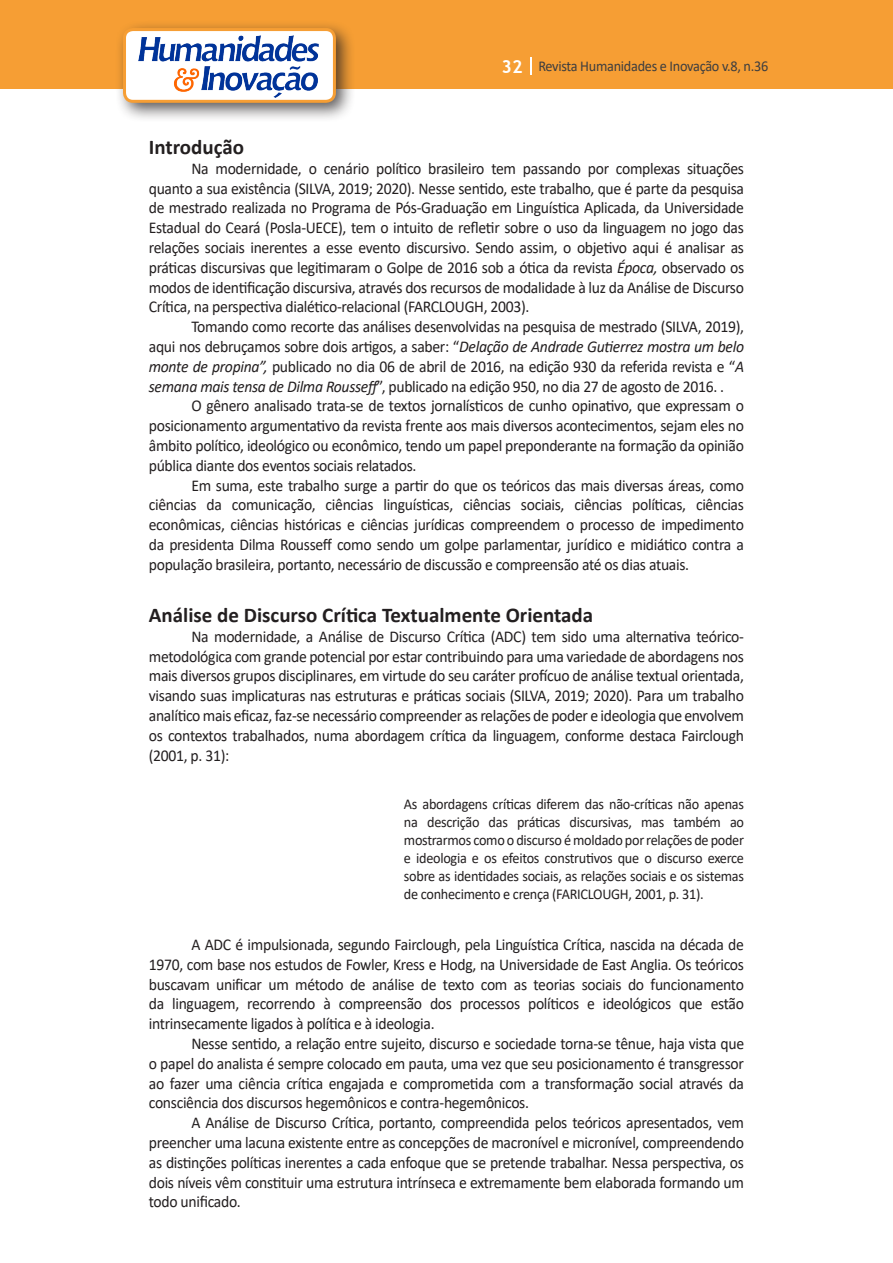
<style>
.page{position:relative;width:893px;height:1263px;background:#fff}
.page>*{position:absolute;margin:0;border:0;box-sizing:border-box;transform-origin:0 0}
.Titulo_2{font:700 21px "Calibri";color:#231f20}
.texto{font:16.5px/19.8px "Calibri";letter-spacing:-.02em;color:#231f20;text-align:justify;scale:.95 1}
.citacao{font:15px/18px "Calibri";letter-spacing:-.02em;color:#231f20;text-align:justify;scale:.95 1}
.t1{font:15px "Calibri";letter-spacing:-.02em;color:#3e3e3f;scale:.95 1}
.s1{font-family:"Trebuchet MS";font-weight:700;font-size:18px;color:#fff}
.s2{font-style:italic}
</style>
<div class="page">
<div style="left:0;top:0;width:893px;height:88px;background:#f69e34"></div>
<svg style="left:530px;top:57px;width:2px;height:18px"></svg>
<div style="left:115px;top:20px;width:241px;height:103px;background:#231f20;opacity:.75"></div>
<div style="left:125px;top:30px;width:209px;height:71px;background:#fff;border-radius:9px"></div>
<img style="left:138px;top:35px;width:181px;height:62px">
<div style="left:123px;top:28px;width:213px;height:75px;border:3px solid #f69e34;border-radius:9px"></div>
<p class="t1" style="left:501px;top:56px;width:282px"><span class="s1">32</span> Revista Humanidades e Inovação v.8, n.36</p>
<p class="Titulo_2" style="left:149px;top:132px;width:97px">Introdução</p>
<p class="texto" style="left:149px;top:158px;width:628px;text-indent:43px">Na modernidade, o cenário político brasileiro tem passando por complexas situações quanto a sua existência (SILVA, 2019; 2020). Nesse sentido, este trabalho, que é parte da pesquisa de mestrado realizada no Programa de Pós-Graduação em Linguística Aplicada, da Universidade Estadual do Ceará (Posla-UECE), tem o intuito de refletir sobre o uso da linguagem no jogo das relações sociais inerentes a esse evento discursivo. Sendo assim, o objetivo aqui é analisar as práticas discursivas que legitimaram o Golpe de 2016 sob a ótica da revista <span class="s2">Época,</span> observado os modos de identificação discursiva, através dos recursos de modalidade à luz da Análise de Discurso Crítica, na perspectiva dialético-relacional (FARCLOUGH, 2003).</p>
<p class="texto" style="left:149px;top:316px;width:628px;text-indent:43px">Tomando como recorte das análises desenvolvidas na pesquisa de mestrado (SILVA, 2019), aqui nos debruçamos sobre dois artigos, a saber: “<span class="s2">Delação de Andrade Gutierrez mostra um belo monte de propina”,</span> publicado no dia 06 de abril de 2016, na edição 930 da referida revista e “<span class="s2">A semana mais tensa de Dilma Rousseff</span>”, publicado na edição 950, no dia 27 de agosto de 2016. .</p>
<p class="texto" style="left:149px;top:396px;width:628px;text-indent:43px">O gênero analisado trata-se de textos jornalísticos de cunho opinativo, que expressam o posicionamento argumentativo da revista frente aos mais diversos acontecimentos, sejam eles no âmbito político, ideológico ou econômico, tendo um papel preponderante na formação da opinião pública diante dos eventos sociais relatados.</p>
<p class="texto" style="left:149px;top:475px;width:628px;text-indent:43px">Em suma, este trabalho surge a partir do que os teóricos das mais diversas áreas, como ciências da comunicação, ciências linguísticas, ciências sociais, ciências políticas, ciências econômicas, ciências históricas e ciências jurídicas compreendem o processo de impedimento da presidenta Dilma Rousseff como sendo um golpe parlamentar, jurídico e midiático contra a população brasileira, portanto, necessário de discussão e compreensão até os dias atuais.</p>
<p class="Titulo_2" style="left:149px;top:600px;width:446px">Análise de Discurso Crítica Textualmente Orientada</p>
<p class="texto" style="left:149px;top:626px;width:628px;text-indent:43px">Na modernidade, a Análise de Discurso Crítica (ADC) tem sido uma alternativa teórico&shy;metodológica com grande potencial por estar contribuindo para uma variedade de abordagens nos mais diversos grupos disciplinares, em virtude do seu caráter profícuo de análise textual orientada, visando suas implicaturas nas estruturas e práticas sociais (SILVA, 2019; 2020). Para um trabalho analítico mais eficaz, faz-se necessário compreender as relações de poder e ideologia que envolvem os contextos trabalhados, numa abordagem crítica da linguagem, conforme destaca Fairclough (2001, p. 31):</p>
<p class="citacao" style="left:404px;top:795px;width:359px">As abordagens críticas diferem das não-críticas não apenas na descrição das práticas discursivas, mas também ao mostrarmos como o discurso é moldado por relações de poder e ideologia e os efeitos construtivos que o discurso exerce sobre as identidades sociais, as relações sociais e os sistemas de conhecimento e crença (FARICLOUGH, 2001, p. 31).</p>
<p class="texto" style="left:149px;top:934px;width:628px;text-indent:43px">A ADC é impulsionada, segundo Fairclough, pela Linguística Crítica, nascida na década de 1970, com base nos estudos de Fowler, Kress e Hodg, na Universidade de East Anglia. Os teóricos buscavam unificar um método de análise de texto com as teorias sociais do funcionamento da linguagem, recorrendo à compreensão dos processos políticos e ideológicos que estão intrinsecamente ligados à política e à ideologia.</p>
<p class="texto" style="left:149px;top:1033px;width:628px;text-indent:43px">Nesse sentido, a relação entre sujeito, discurso e sociedade torna-se tênue, haja vista que o papel do analista é sempre colocado em pauta, uma vez que seu posicionamento é transgressor ao fazer uma ciência crítica engajada e comprometida com a transformação social através da consciência dos discursos hegemônicos e contra-hegemônicos.</p>
<p class="texto" style="left:149px;top:1112px;width:628px;text-indent:43px">A Análise de Discurso Crítica, portanto, compreendida pelos teóricos apresentados, vem preencher uma lacuna existente entre as concepções de macronível e micronível, compreendendo as distinções políticas inerentes a cada enfoque que se pretende trabalhar. Nessa perspectiva, os dois níveis vêm constituir uma estrutura intrínseca e extremamente bem elaborada formando um todo unificado.</p>
</div>
